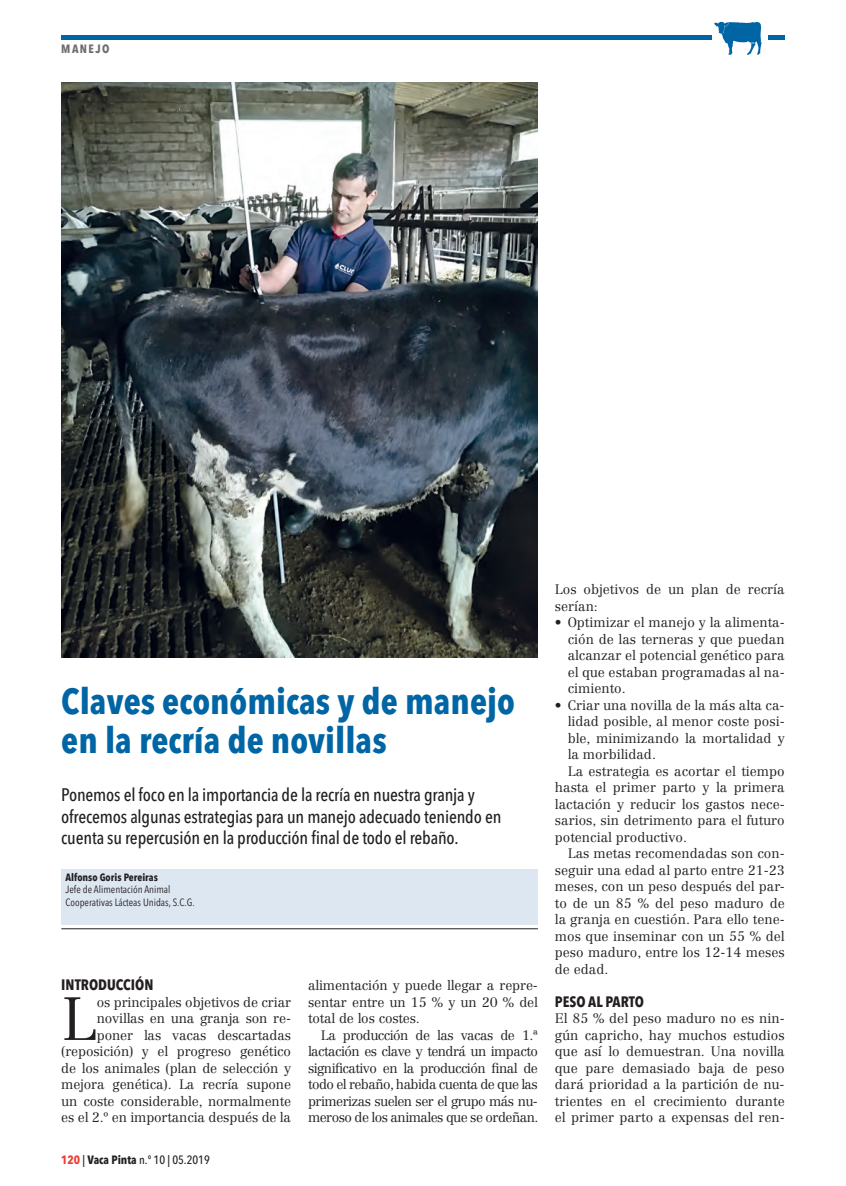
<style>
.page{position:relative;width:846px;height:1186px;background:#fff}
.page>*{position:absolute;margin:0;border:0;box-sizing:border-box;transform-origin:0 0}
.t1{font:300 59.85px "Centennial LT Std";color:#231f20}
.t2{font:700 condensed 36px/39px "Avenir Next LT Pro";color:#0065a4}
.t3{font:500 condensed 18px/21.6px "Avenir Next LT Pro";letter-spacing:-.01em;color:#231f20}
.t4{font:700 condensed 15px "Avenir Next LT Pro";color:#231f20}
.t5{font:300 13.5px/16.5px "Centennial LT Std";color:#231f20;text-align:justify}
.t6{font:300 13.5px "Centennial LT Std";letter-spacing:-.04em;color:#231f20}
.t7{font:500 condensed 12px "Avenir Next LT Pro";color:#231f20}
.t8{font:700 condensed 12px "Avenir Next LT Pro";letter-spacing:.12em;color:#6c6d70}
.t9{font:condensed 10.5px/12.6px "Avenir Next LT Pro";color:#231f20}
.s1{font-weight:700}
.s2{font-weight:700;color:#ee3e34}
</style>
<div class="page">
<hr style="left:61px;top:36px;width:723px;height:4px;background:#0065a4">
<img style="left:61px;top:82px;width:476px;height:575px">
<div style="left:61px;top:868px;width:476px;height:56px;background:#dde7f2"></div>
<hr style="left:61px;top:928px;width:476px;height:1px;background:#231f20">
<div style="left:711px;top:13px;width:56px;height:51px;background:#fff"></div>
<svg style="left:714px;top:22px;width:47px;height:33px"></svg>
<p class="t8" style="left:61px;top:42px;width:50px">MANEJO</p>
<p class="t2" style="left:61px;top:681px;width:455px">Claves económicas y de manejo en la recría de novillas</p>
<p class="t3" style="left:61px;top:783px;width:441px">Ponemos el foco en la importancia de la recría en nuestra granja y ofrecemos algunas estrategias para un manejo adecuado teniendo en cuenta su repercusión en la producción final de todo el rebaño.</p>
<p class="t9" style="left:66px;top:871px;width:131px"><span class="s1">Alfonso Goris Pereiras<br></span>Jefe de Alimentación Animal<br>Cooperativas Lácteas Unidas, S.C.G.</p>
<p class="t4" style="left:61px;top:976px;width:94px">INTRODUCCIÓN</p>
<p class="t1" style="left:61px;top:983px;width:37px">L</p>
<p class="t5" style="left:61px;top:994px;width:231px;text-align:right">os principales objetivos de criar novillas en una granja son re&shy;poner las vacas descartadas (reposición) y el progreso genético de los animales (plan de selección y mejora genética). La recría supone un coste considerable, normalmente es el 2.º en importancia después de la</p>
<p class="t7" style="left:61px;top:1152px;width:150px"><span class="s2">120</span> | <span class="s1">Vaca Pinta</span> n.º 10 | 05.2019</p>
<p class="t5" style="left:308px;top:977px;width:231px">alimentación y puede llegar a repre-</p>
<p class="t5" style="left:308px;top:994px;width:231px">sentar entre un 15 % y un 20 % del</p>
<p class="t5" style="left:308px;top:1010px;width:113px">total de los costes.</p>
<p class="t6" style="left:321px;top:1027px;width:218px">La producción de las vacas de 1.ª</p>
<p class="t6" style="left:308px;top:1043px;width:231px">lactación es clave y tendrá un impacto</p>
<p class="t6" style="left:308px;top:1060px;width:231px">significativo en la producción final de</p>
<p class="t6" style="left:308px;top:1076px;width:231px">todo el rebaño, habida cuenta de que las</p>
<p class="t6" style="left:308px;top:1093px;width:231px">primerizas suelen ser el grupo más nu-</p>
<p class="t6" style="left:308px;top:1109px;width:232px">meroso de los animales que se ordeñan.</p>
<p class="t5" style="left:554px;top:581px;width:231px">Los objetivos de un plan de recría serían:</p>
<p class="t5" style="left:567px;top:614px;width:218px;text-indent:-13px">• Optimizar el manejo y la alimenta&shy;ción de las terneras y que puedan alcanzar el potencial genético para el que estaban programadas al na&shy;cimiento.</p>
<p class="t5" style="left:554px;top:697px;width:231px">• Criar una novilla de la más alta ca-</p>
<p class="t5" style="left:567px;top:713px;width:218px">lidad posible, al menor coste posi-</p>
<p class="t5" style="left:567px;top:730px;width:218px">ble, minimizando la mortalidad y</p>
<p class="t5" style="left:567px;top:746px;width:90px">la morbilidad.</p>
<p class="t5" style="left:567px;top:763px;width:218px">La estrategia es acortar el tiempo</p>
<p class="t5" style="left:554px;top:779px;width:231px">hasta el primer parto y la primera</p>
<p class="t5" style="left:554px;top:796px;width:231px">lactación y reducir los gastos nece-</p>
<p class="t5" style="left:554px;top:812px;width:231px">sarios, sin detrimento para el futuro</p>
<p class="t5" style="left:554px;top:829px;width:134px">potencial productivo.</p>
<p class="t5" style="left:567px;top:845px;width:218px">Las metas recomendadas son con-</p>
<p class="t5" style="left:554px;top:862px;width:231px">seguir una edad al parto entre 21-23</p>
<p class="t5" style="left:554px;top:878px;width:231px">meses, con un peso después del par-</p>
<p class="t5" style="left:554px;top:894px;width:231px">to de un 85 % del peso maduro de</p>
<p class="t5" style="left:554px;top:911px;width:231px">la granja en cuestión. Para ello tene-</p>
<p class="t5" style="left:554px;top:927px;width:231px">mos que inseminar con un 55 % del</p>
<p class="t5" style="left:554px;top:944px;width:231px">peso maduro, entre los 12-14 meses</p>
<p class="t5" style="left:554px;top:960px;width:55px">de edad.</p>
<p class="t4" style="left:554px;top:992px;width:91px">PESO AL PARTO</p>
<p class="t5" style="left:554px;top:1010px;width:231px">El 85 % del peso maduro no es nin&shy;gún capricho, hay muchos estudios que así lo demuestran. Una novilla que pare demasiado baja de peso dará prioridad a la partición de nu&shy;trientes en el crecimiento durante el primer parto a expensas del ren-</p>
</div>
